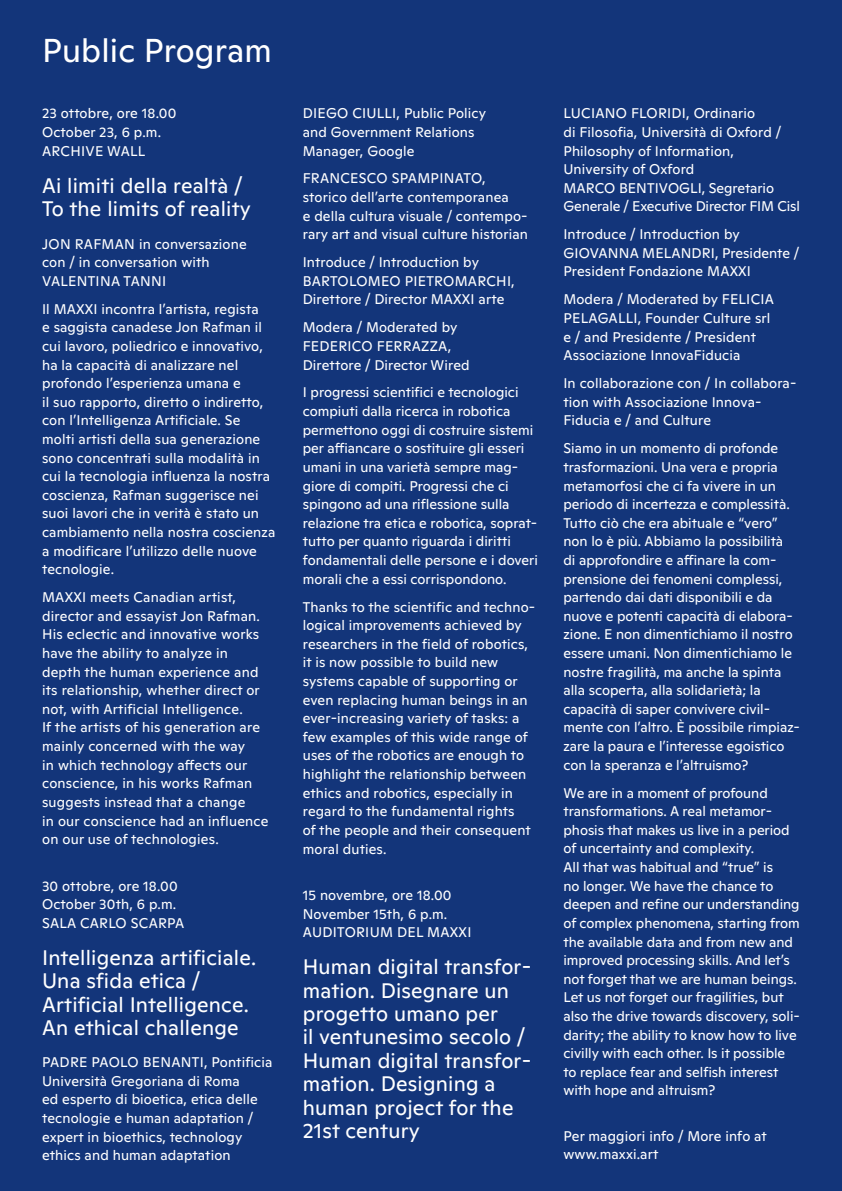
<style>
.page{position:relative;width:842px;height:1191px;background:#13357a}
.page>*{position:absolute;margin:0;border:0;box-sizing:border-box;transform-origin:0 0}
.t1{font:33px "Ginto Normal";letter-spacing:.005em;color:#fff}
.t2{font:21px/23.4px "Ginto Normal";letter-spacing:.01em;color:#fff}
.t3{font:14px/18.6px "Ginto Normal";letter-spacing:.005em;color:#fff}
</style>
<div class="page">
<h1 class="t1" style="left:42px;top:27px;width:231px">Public Program</h1>
<p class="t3" style="left:42px;top:103px;width:136px">23 ottobre, ore 18.00<br>October 23, 6 p.m.<br>ARCHIVE WALL</p>
<h2 class="t2" style="left:42px;top:172px;width:210px">Ai limiti della realtà /<br>To the limits of reality</h2>
<p class="t3" style="left:42px;top:233px;width:206px">JON RAFMAN in conversazione con / in conversation with<br>VALENTINA TANNI</p>
<p class="t3" style="left:42px;top:298px;width:235px">Il MAXXI incontra l’artista, regista<br>e saggista canadese Jon Rafman il cui lavoro, poliedrico e innovativo, ha la capacità di analizzare nel profondo l’esperienza umana e<br>il suo rapporto, diretto o indiretto, con l’Intelligenza Artificiale. Se molti artisti della sua generazione sono concentrati sulla modalità in cui la tecnologia influenza la nostra coscienza, Rafman suggerisce nei suoi lavori che in verità è stato un cambiamento nella nostra coscienza a modificare l’utilizzo delle nuove tecnologie.</p>
<p class="t3" style="left:42px;top:587px;width:228px">MAXXI meets Canadian artist, director and essayist Jon Rafman.<br>His eclectic and innovative works have the ability to analyze in depth the human experience and its relationship, whether direct or not, with Artificial Intelligence.<br>If the artists of his generation are mainly concerned with the way<br>in which technology affects our conscience, in his works Rafman suggests instead that a change<br>in our conscience had an influence on our use of technologies.</p>
<p class="t3" style="left:42px;top:875px;width:144px">30 ottobre, ore 18.00<br>October 30th, 6 p.m.<br>SALA CARLO SCARPA</p>
<h2 class="t2" style="left:42px;top:944px;width:216px">Intelligenza artificiale.<br>Una sfida etica /<br>Artificial Intelligence.<br>An ethical challenge</h2>
<p class="t3" style="left:42px;top:1052px;width:232px">PADRE PAOLO BENANTI, Pontificia<br>Università Gregoriana di Roma<br>ed esperto di bioetica, etica delle tecnologie e human adaptation / expert in bioethics, technology ethics and human adaptation</p>
<p class="t3" style="left:303px;top:103px;width:185px">DIEGO CIULLI, Public Policy and Government Relations<br>Manager, Google</p>
<p class="t3" style="left:303px;top:168px;width:227px">FRANCESCO SPAMPINATO, storico dell’arte contemporanea<br>e della cultura visuale / contempo&shy;rary art and visual culture historian</p>
<p class="t3" style="left:303px;top:252px;width:214px">Introduce / Introduction by<br>BARTOLOMEO PIETROMARCHI,<br>Direttore / Director MAXXI arte</p>
<p class="t3" style="left:303px;top:317px;width:168px">Modera / Moderated by<br>FEDERICO FERRAZZA,<br>Direttore / Director Wired</p>
<p class="t3" style="left:303px;top:382px;width:237px">I progressi scientifici e tecnologici compiuti dalla ricerca in robotica permettono oggi di costruire sistemi per affiancare o sostituire gli esseri umani in una varietà sempre mag&shy;giore di compiti. Progressi che ci spingono ad una riflessione sulla relazione tra etica e robotica, soprat&shy;tutto per quanto riguarda i diritti fondamentali delle persone e i doveri morali che a essi corrispondono.</p>
<p class="t3" style="left:303px;top:596px;width:234px">Thanks to the scientific and techno&shy;logical improvements achieved by researchers in the field of robotics, it is now possible to build new systems capable of supporting or even replacing human beings in an ever-increasing variety of tasks: a few examples of this wide range of uses of the robotics are enough to highlight the relationship between ethics and robotics, especially in regard to the fundamental rights<br>of the people and their consequent moral duties.</p>
<p class="t3" style="left:303px;top:884px;width:170px">15 novembre, ore 18.00<br>November 15th, 6 p.m.<br>AUDITORIUM DEL MAXXI</p>
<h2 class="t2" style="left:303px;top:953px;width:230px">Human digital transfor&shy;mation. Disegnare un progetto umano per<br>il ventunesimo secolo /<br>Human digital transfor&shy;mation. Designing a human project for the<br>21st century</h2>
<p class="t3" style="left:563px;top:103px;width:238px">LUCIANO FLORIDI, Ordinario<br>di Filosofia, Università di Oxford /<br>Philosophy of Information,<br>University of Oxford<br>MARCO BENTIVOGLI, Segretario<br>Generale / Executive Director FIM Cisl</p>
<p class="t3" style="left:563px;top:224px;width:237px">Introduce / Introduction by<br>GIOVANNA MELANDRI, Presidente /<br>President Fondazione MAXXI</p>
<p class="t3" style="left:563px;top:289px;width:212px">Modera / Moderated by FELICIA<br>PELAGALLI, Founder Culture srl e / and Presidente / President<br>Associazione InnovaFiducia</p>
<p class="t3" style="left:563px;top:373px;width:234px">In collaborazione con / In collabora&shy;tion with Associazione Innova-<br>Fiducia e / and Culture</p>
<p class="t3" style="left:563px;top:438px;width:238px">Siamo in un momento di profonde trasformazioni. Una vera e propria metamorfosi che ci fa vivere in un periodo di incertezza e complessità.<br>Tutto ciò che era abituale e “vero” non lo è più. Abbiamo la possibilità<br>di approfondire e affinare la com&shy;prensione dei fenomeni complessi, partendo dai dati disponibili e da nuove e potenti capacità di elabora&shy;zione. E non dimentichiamo il nostro essere umani. Non dimentichiamo le nostre fragilità, ma anche la spinta alla scoperta, alla solidarietà; la capacità di saper convivere civil&shy;mente con l’altro. È possibile rimpiaz&shy;zare la paura e l’interesse egoistico con la speranza e l’altruismo?</p>
<p class="t3" style="left:563px;top:782px;width:238px">We are in a moment of profound transformations. A real metamor&shy;phosis that makes us live in a period of uncertainty and complexity.<br>All that was habitual and “true” is<br>no longer. We have the chance to deepen and refine our understanding of complex phenomena, starting from the available data and from new and improved processing skills. And let’s not forget that we are human beings.<br>Let us not forget our fragilities, but also the drive towards discovery, soli&shy;darity; the ability to know how to live civilly with each other. Is it possible to replace fear and selfish interest with hope and altruism?</p>
<p class="t3" style="left:563px;top:1125px;width:205px">Per maggiori info / More info at www.maxxi.art</p>
</div>
